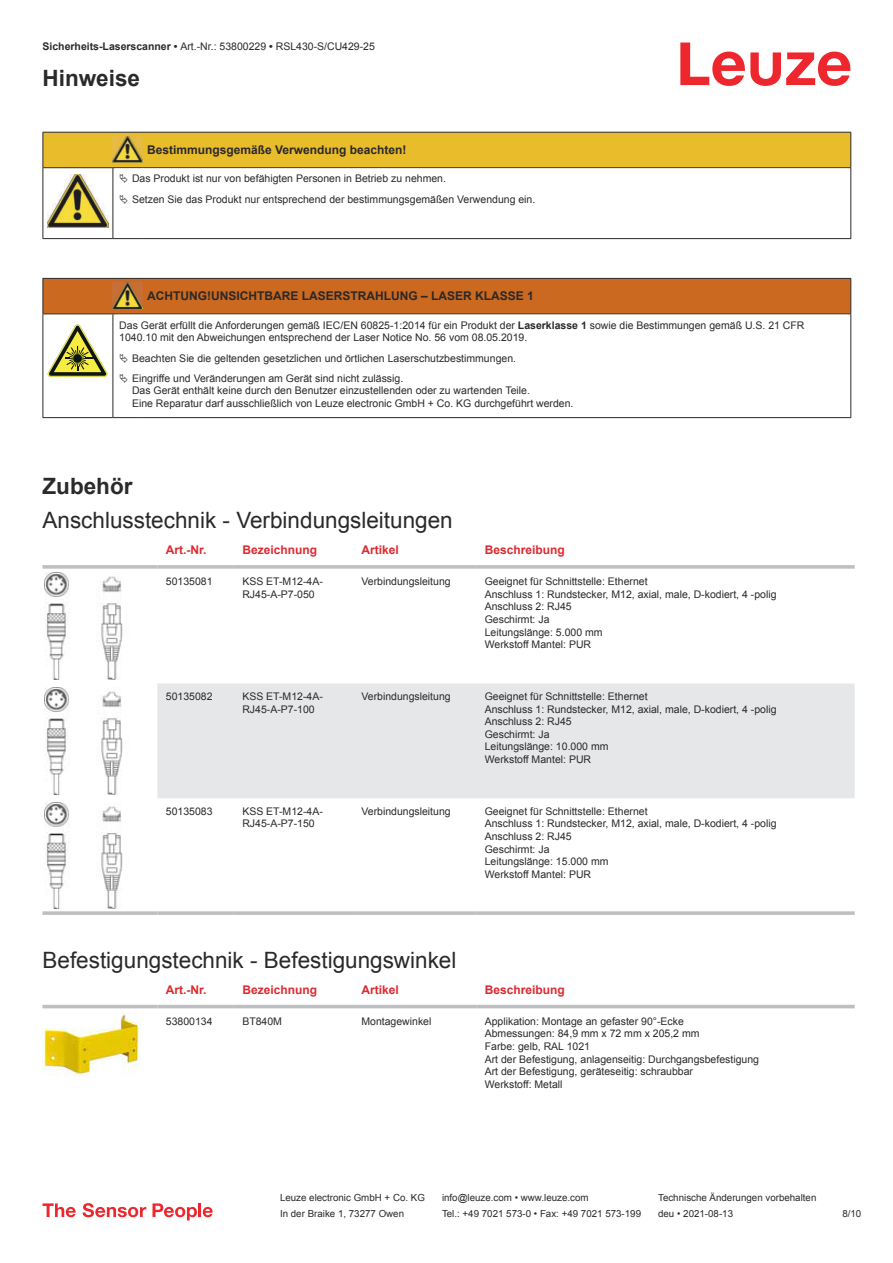
<style>
.page{position:relative;width:893px;height:1263px;background:#fff}
.page>*{position:absolute;margin:0;border:0;box-sizing:border-box;transform-origin:0 0}
.t1{font:22.5px "Arial";color:#2b292a}
.t2{font:700 22.5px "Arial";color:#2b292a}
.t3{font:700 12px "Arial";color:#2b292a}
.t4{font:700 12px "Arial";color:#db2a30}
.t5{font:10.5px/12.6px "Arial";color:#2b292a}
.t6{font:9.75px "Arial";color:#2b292a}
.s1{font-weight:700}
</style>
<div class="page">
<svg style="left:680px;top:43px;width:170px;height:43px"></svg>
<div style="left:157px;top:683px;width:698px;height:115px;background:#e6e7e9"></div>
<svg style="left:43px;top:565px;width:114px;height:4px"></svg>
<svg style="left:157px;top:565px;width:77px;height:4px"></svg>
<svg style="left:234px;top:565px;width:119px;height:4px"></svg>
<svg style="left:353px;top:565px;width:123px;height:4px"></svg>
<svg style="left:476px;top:565px;width:379px;height:4px;background:#c3c5c7"></svg>
<svg style="left:43px;top:911px;width:114px;height:4px"></svg>
<svg style="left:157px;top:911px;width:77px;height:4px"></svg>
<svg style="left:234px;top:911px;width:119px;height:4px"></svg>
<svg style="left:353px;top:911px;width:123px;height:4px"></svg>
<svg style="left:476px;top:911px;width:379px;height:4px;background:#c3c5c7"></svg>
<img style="left:45px;top:573px;width:78px;height:106px">
<img style="left:45px;top:688px;width:78px;height:106px">
<img style="left:45px;top:802px;width:78px;height:107px">
<svg style="left:43px;top:1004px;width:812px;height:17px"></svg>
<hr style="left:43px;top:1005px;width:114px;height:3px;background:#bdbfc1">
<hr style="left:157px;top:1005px;width:77px;height:3px;background:#bdbfc1">
<hr style="left:234px;top:1005px;width:119px;height:3px;background:#bdbfc1">
<hr style="left:353px;top:1005px;width:123px;height:3px;background:#bdbfc1">
<hr style="left:476px;top:1005px;width:379px;height:3px;background:#bdbfc1">
<img style="left:43px;top:1013px;width:97px;height:63px">
<svg style="left:43px;top:1203px;width:33px;height:14px"></svg>
<svg style="left:83px;top:1203px;width:63px;height:14px"></svg>
<svg style="left:153px;top:1203px;width:44px;height:17px"></svg>
<hr style="left:198px;top:1203px;width:3px;height:14px;background:#ed272d">
<svg style="left:203px;top:1207px;width:10px;height:10px"></svg>
<hr style="left:43px;top:168px;width:1px;height:66px;background:#2b292a">
<hr style="left:113px;top:168px;width:1px;height:66px;background:#2b292a">
<hr style="left:850px;top:168px;width:1px;height:66px;background:#2b292a">
<hr style="left:43px;top:238px;width:70px;height:1px;background:#2b292a">
<hr style="left:113px;top:238px;width:30px;height:1px;background:#2b292a">
<hr style="left:143px;top:238px;width:708px;height:1px;background:#2b292a">
<img style="left:47px;top:209px;width:61px;height:19px">
<div style="left:44px;top:279px;width:806px;height:34px;background:#ca691f"></div>
<svg style="left:44px;top:314px;width:806px;height:103px"></svg>
<hr style="left:43px;top:278px;width:70px;height:1px;background:#2b292a">
<hr style="left:43px;top:279px;width:1px;height:34px;background:#2b292a">
<hr style="left:43px;top:313px;width:70px;height:1px;background:#2b292a">
<hr style="left:113px;top:278px;width:30px;height:1px;background:#2b292a">
<hr style="left:113px;top:313px;width:30px;height:1px;background:#2b292a">
<hr style="left:143px;top:278px;width:708px;height:1px;background:#2b292a">
<hr style="left:850px;top:279px;width:1px;height:34px;background:#2b292a">
<hr style="left:143px;top:313px;width:708px;height:1px;background:#2b292a">
<hr style="left:43px;top:314px;width:1px;height:99px;background:#2b292a">
<hr style="left:113px;top:314px;width:1px;height:99px;background:#2b292a">
<hr style="left:850px;top:314px;width:1px;height:99px;background:#2b292a">
<hr style="left:43px;top:417px;width:70px;height:1px;background:#2b292a">
<hr style="left:113px;top:417px;width:30px;height:1px;background:#2b292a">
<hr style="left:143px;top:417px;width:708px;height:1px;background:#2b292a">
<img style="left:113px;top:283px;width:30px;height:26px">
<svg style="left:47px;top:324px;width:60px;height:53px"></svg>
<svg style="left:115px;top:315px;width:734px;height:98px"></svg>
<svg style="left:43px;top:132px;width:808px;height:77px"></svg>
<svg style="left:120px;top:353px;width:8px;height:9px"></svg>
<svg style="left:120px;top:373px;width:8px;height:10px"></svg>
<p class="t5" style="left:43px;top:41px;width:334px"><span class="s1">Sicherheits-Laserscanner •</span> Art.-Nr.: 53800229 <span class="s1">•</span> RSL430-S/CU429-25</p>
<h1 class="t2" style="left:43px;top:70px;width:99px">Hinweise</h1>
<p class="t3" style="left:147px;top:145px;width:261px">Bestimmungsgemäße Verwendung beachten!</p>
<p class="t5" style="left:132px;top:170px;width:405px;line-height:20.2px">Das Produkt ist nur von befähigten Personen in Betrieb zu nehmen.<br>Setzen Sie das Produkt nur entsprechend der bestimmungsgemäßen Verwendung ein.</p>
<p class="t3" style="left:147px;top:292px;width:388px">ACHTUNG!UNSICHTBARE LASERSTRAHLUNG – LASER KLASSE 1</p>
<p class="t5" style="left:119px;top:320px;width:687px">Das Gerät erfüllt die Anforderungen gemäß IEC/EN 60825-1:2014 für ein Produkt der <span class="s1">Laserklasse 1</span> sowie die Bestimmungen gemäß U.S. 21 CFR<br>1040.10 mit den Abweichungen entsprechend der Laser Notice No. 56 vom 08.05.2019.</p>
<p class="t5" style="left:132px;top:349px;width:386px;line-height:20.2px">Beachten Sie die geltenden gesetzlichen und örtlichen Laserschutzbestimmungen.<br>Eingriffe und Veränderungen am Gerät sind nicht zulässig.</p>
<p class="t5" style="left:132px;top:385px;width:443px">Das Gerät enthält keine durch den Benutzer einzustellenden oder zu wartenden Teile.<br>Eine Reparatur darf ausschließlich von Leuze electronic GmbH + Co. KG durchgeführt werden.</p>
<h1 class="t2" style="left:43px;top:478px;width:92px">Zubehör</h1>
<h1 class="t1" style="left:43px;top:512px;width:412px">Anschlusstechnik - Verbindungsleitungen</h1>
<p class="t4" style="left:166px;top:545px;width:42px">Art.-Nr.</p>
<p class="t4" style="left:242px;top:545px;width:76px">Bezeichnung</p>
<p class="t4" style="left:361px;top:545px;width:39px">Artikel</p>
<p class="t4" style="left:485px;top:545px;width:82px">Beschreibung</p>
<p class="t5" style="left:166px;top:576px;width:48px">50135081</p>
<p class="t5" style="left:242px;top:576px;width:82px">KSS ET-M12-4A-<br>RJ45-A-P7-050</p>
<p class="t5" style="left:361px;top:576px;width:91px">Verbindungsleitung</p>
<p class="t5" style="left:485px;top:576px;width:293px">Geeignet für Schnittstelle: Ethernet<br>Anschluss 1: Rundstecker, M12, axial, male, D-kodiert, 4 -polig<br>Anschluss 2: RJ45<br>Geschirmt: Ja<br>Leitungslänge: 5.000 mm<br>Werkstoff Mantel: PUR</p>
<p class="t5" style="left:166px;top:691px;width:48px">50135082</p>
<p class="t5" style="left:242px;top:691px;width:82px">KSS ET-M12-4A-<br>RJ45-A-P7-100</p>
<p class="t5" style="left:361px;top:691px;width:91px">Verbindungsleitung</p>
<p class="t5" style="left:485px;top:691px;width:293px">Geeignet für Schnittstelle: Ethernet<br>Anschluss 1: Rundstecker, M12, axial, male, D-kodiert, 4 -polig<br>Anschluss 2: RJ45<br>Geschirmt: Ja<br>Leitungslänge: 10.000 mm<br>Werkstoff Mantel: PUR</p>
<p class="t5" style="left:166px;top:806px;width:48px">50135083</p>
<p class="t5" style="left:242px;top:806px;width:82px">KSS ET-M12-4A-<br>RJ45-A-P7-150</p>
<p class="t5" style="left:361px;top:806px;width:91px">Verbindungsleitung</p>
<p class="t5" style="left:485px;top:806px;width:293px">Geeignet für Schnittstelle: Ethernet<br>Anschluss 1: Rundstecker, M12, axial, male, D-kodiert, 4 -polig<br>Anschluss 2: RJ45<br>Geschirmt: Ja<br>Leitungslänge: 15.000 mm<br>Werkstoff Mantel: PUR</p>
<h1 class="t1" style="left:43px;top:951px;width:415px">Befestigungstechnik - Befestigungswinkel</h1>
<p class="t4" style="left:166px;top:985px;width:42px">Art.-Nr.</p>
<p class="t4" style="left:242px;top:985px;width:76px">Bezeichnung</p>
<p class="t4" style="left:361px;top:985px;width:39px">Artikel</p>
<p class="t4" style="left:485px;top:985px;width:82px">Beschreibung</p>
<p class="t5" style="left:166px;top:1016px;width:48px">53800134</p>
<p class="t5" style="left:242px;top:1016px;width:41px">BT840M</p>
<p class="t5" style="left:361px;top:1016px;width:72px">Montagewinkel</p>
<p class="t5" style="left:485px;top:1016px;width:276px">Applikation: Montage an gefaster 90°-Ecke<br>Abmessungen: 84,9 mm x 72 mm x 205,2 mm<br>Farbe: gelb, RAL 1021<br>Art der Befestigung, anlagenseitig: Durchgangsbefestigung Art der Befestigung, geräteseitig: schraubbar<br>Werkstoff: Metall</p>
<p class="t6" style="left:280px;top:1194px;width:146px">Leuze electronic GmbH + Co. KG</p>
<p class="t6" style="left:442px;top:1194px;width:148px">info@leuze.com • www.leuze.com</p>
<p class="t6" style="left:658px;top:1194px;width:160px">Technische Änderungen vorbehalten</p>
<p class="t6" style="left:280px;top:1210px;width:126px">In der Braike 1, 73277 Owen</p>
<p class="t6" style="left:442px;top:1210px;width:201px">Tel.: +49 7021 573-0 • Fax: +49 7021 573-199</p>
<p class="t6" style="left:658px;top:1210px;width:76px">deu • 2021-08-13</p>
<p class="t6" style="left:842px;top:1210px;width:20px">8 /10</p>
</div>
